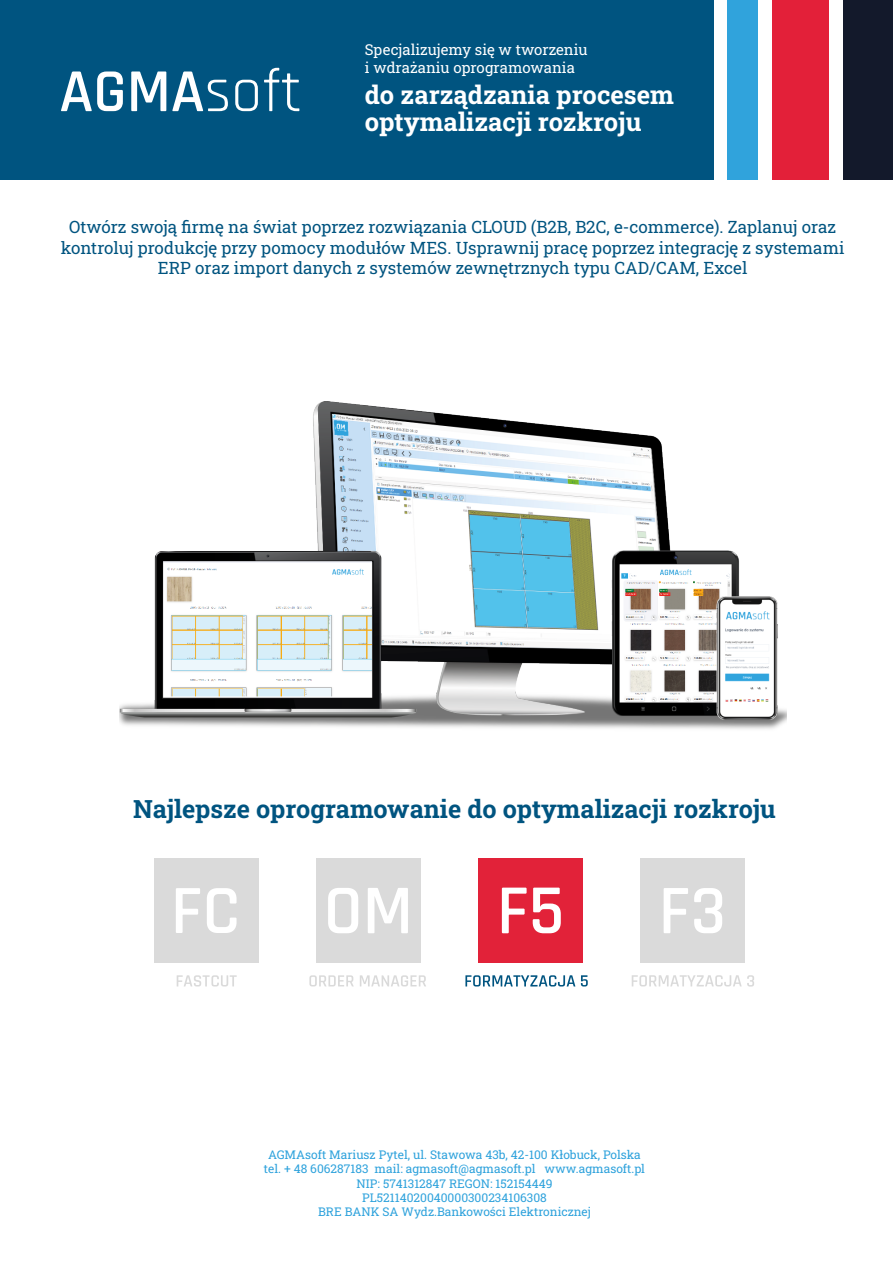
<style>
.page{position:relative;width:893px;height:1263px;background:#fff}
.page>*{position:absolute;margin:0;border:0;box-sizing:border-box;transform-origin:0 0}
.t1{font:700 25.5px/27px "Roboto Slab";color:#fff}
.t2{font:700 25.2px "Roboto Slab";color:#005480}
.t3{font:16.95px/20.4px "Roboto Slab";color:#005480;text-align:center}
.t4{font:15px/18px "Roboto Slab";color:#fff}
.t5{font:12px/14.4px "Roboto Slab";color:#2ea2dc;text-align:center}
</style>
<div class="page">
<img style="left:119px;top:402px;width:667px;height:327px">
<div style="left:0;top:0;width:713px;height:179px;background:#005480"></div>
<svg style="left:61px;top:72px;width:62px;height:39px"></svg>
<svg style="left:131px;top:72px;width:35px;height:39px"></svg>
<svg style="left:172px;top:72px;width:56px;height:39px"></svg>
<svg style="left:235px;top:80px;width:23px;height:31px"></svg>
<svg style="left:264px;top:68px;width:35px;height:43px"></svg>
<div style="left:727px;top:0;width:30px;height:179px;background:#30a3dc"></div>
<div style="left:772px;top:0;width:57px;height:179px;background:#e32039"></div>
<div style="left:842px;top:0;width:51px;height:179px;background:#13192b"></div>
<div style="left:316px;top:858px;width:104px;height:105px;background:#dadada"></div>
<svg style="left:328px;top:888px;width:30px;height:45px"></svg>
<svg style="left:368px;top:888px;width:40px;height:45px"></svg>
<div style="left:479px;top:858px;width:104px;height:105px;background:#e22239"></div>
<svg style="left:502px;top:888px;width:25px;height:45px"></svg>
<svg style="left:533px;top:888px;width:28px;height:45px"></svg>
<div style="left:155px;top:859px;width:104px;height:104px;background:#dadada"></div>
<svg style="left:176px;top:888px;width:24px;height:45px"></svg>
<svg style="left:207px;top:888px;width:30px;height:45px"></svg>
<div style="left:641px;top:859px;width:104px;height:104px;background:#dadada"></div>
<svg style="left:664px;top:888px;width:24px;height:45px"></svg>
<svg style="left:694px;top:888px;width:28px;height:45px"></svg>
<svg style="left:309px;top:975px;width:45px;height:11px"></svg>
<svg style="left:360px;top:975px;width:66px;height:11px"></svg>
<svg style="left:465px;top:975px;width:110px;height:12px"></svg>
<svg style="left:581px;top:975px;width:7px;height:12px"></svg>
<svg style="left:632px;top:975px;width:122px;height:12px"></svg>
<svg style="left:177px;top:975px;width:60px;height:11px"></svg>
<p class="t4" style="left:365px;top:41px;width:224px">Specjalizujemy się w tworzeniu i wdrażaniu oprogramowania</p>
<h1 class="t1" style="left:365px;top:81px;width:311px">do zarządzania procesem optymalizacji rozkroju</h1>
<p class="t3" style="left:61px;top:217px;width:785px">Otwórz swoją firmę na świat poprzez rozwiązania CLOUD (B2B, B2C, e-commerce). Zaplanuj oraz kontroluj produkcję przy pomocy modułów MES. Usprawnij pracę poprzez integrację z systemami<br>ERP oraz import danych z systemów zewnętrznych typu CAD/CAM, Excel</p>
<h2 class="t2" style="left:133px;top:791px;width:644px">Najlepsze oprogramowanie do optymalizacji rozkroju</h2>
<p class="t5" style="left:264px;top:1147px;width:383px">AGMAsoft Mariusz Pytel, ul. Stawowa 43b, 42-100 Kłobuck, Polska tel. + 48 606287183 mail: agmasoft@agmasoft.pl www.agmasoft.pl NIP: 5741312847 REGON: 152154449<br>PL52114020040000300234106308<br>BRE BANK SA Wydz.Bankowości Elektronicznej</p>
</div>
